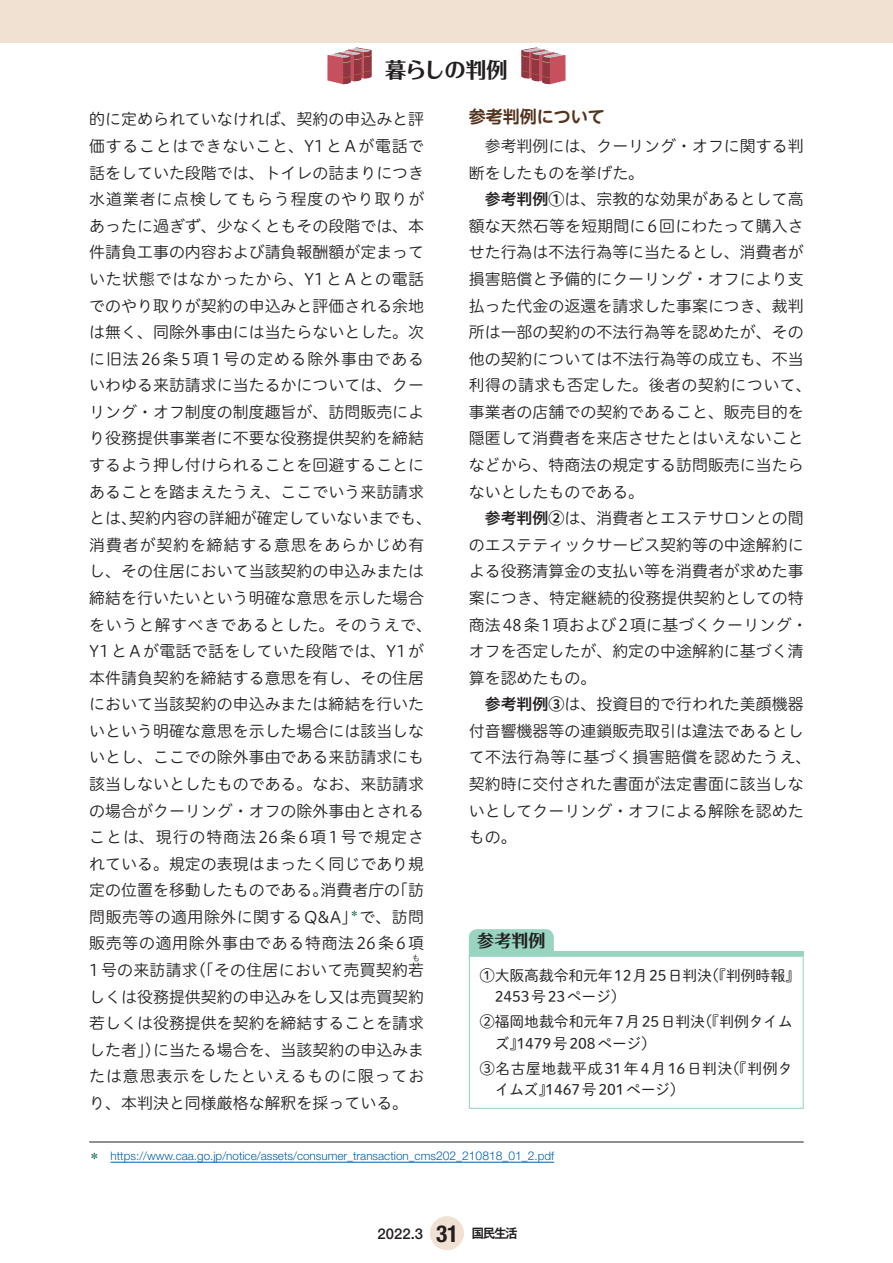
<style>
.page{position:relative;width:893px;height:1263px;background:#fff}
.page>*{position:absolute;margin:0;border:0;box-sizing:border-box;transform-origin:0 0}
.t1{font:700 21.3px "Folk Pro";letter-spacing:-.045em;color:#231f20}
.t2{font:700 16.95px "UD Shin M Go Pro De";color:#55341d}
.t3{font:700 16.95px "Folk Pro";color:#231f20}
.t4{font:15.9px/26.5px "Hiragino UD Sans R Std N W3";color:#231f20}
.t5{font:14.85px/21.3px "Shuei M Go Std L";letter-spacing:-.01em;color:#231f20}
.t6{font:14.85px/21.3px "Shuei M Go Std L";letter-spacing:.03em;color:#231f20}
.t7{font:500 14.85px "Helvetica Neue LT Std";color:#231f20}
.t8{font:300 11.7px "Helvetica Neue LT Std";color:#0160ae}
.t9{font:7.95px "Hiragino UD Sans R Std N W3";color:#231f20}
.s1{font-family:"Hiragino UD Sans R Std N W6"}
.s2{font-family:"UD Shin Go Pro";font-weight:400;font-size:10.65px;color:#026442}
.s3{font-size:12.15px}
.s4{font-weight:700;font-stretch:condensed;font-size:23.4px}
.s5{font-family:"Gothic MB101 Pro De";font-weight:700;font-size:12.75px}
</style>
<div class="page">
<div style="left:430px;top:1216px;width:34px;height:34px;background:#f0e1d3;border-radius:50%"></div>
<div style="left:0;top:0;width:893px;height:43px;background:#f0e1d3"></div>
<svg style="left:327px;top:47px;width:44px;height:37px"></svg>
<svg style="left:521px;top:47px;width:45px;height:37px"></svg>
<div style="left:469px;top:929px;width:85px;height:36px;background:#98d4c0;border-radius:9px"></div>
<div style="left:469px;top:956px;width:335px;height:153px;background:#fff;border:1px solid #98d4c0"></div>
<svg style="left:554px;top:951px;width:250px;height:5px"></svg>
<hr style="left:111px;top:1162px;width:443px;height:1px;background:#0160ae">
<hr style="left:89px;top:1142px;width:715px;height:1px;background:#231f20">
<h1 class="t1" style="left:385px;top:52px;width:124px">暮らしの判例</h1>
<p class="t4" style="left:89px;top:105px;width:344px">的に定められていなければ、契約の申込みと評価することはできないこと、Y1とAが電話で話をしていた段階では、トイレの詰まりにつき水道業者に点検してもらう程度のやり取りがあったに過ぎず、少なくともその段階では、本件請負工事の内容および請負報酬額が定まっていた状態ではなかったから、Y1とAとの電話でのやり取りが契約の申込みと評価される余地は無く、同除外事由には当たらないとした。次に旧法26条5項1号の定める除外事由であるいわゆる来訪請求に当たるかについては、クーリング・オフ制度の制度趣旨が、訪問販売により役務提供事業者に不要な役務提供契約を締結するよう押し付けられることを回避することにあることを踏まえたうえ、ここでいう来訪請求とは、契約内容の詳細が確定していないまでも、消費者が契約を締結する意思をあらかじめ有し、その住居において当該契約の申込みまたは締結を行いたいという明確な意思を示した場合をいうと解すべきであるとした。そのうえで、<br>Y1とAが電話で話をしていた段階では、Y1が本件請負契約を締結する意思を有し、その住居において当該契約の申込みまたは締結を行いたいという明確な意思を示した場合には該当しないとし、ここでの除外事由である来訪請求にも該当しないとしたものである。なお、来訪請求の場合がクーリング・オフの除外事由とされることは、現行の特商法26条6項1号で規定されている。規定の表現はまったく同じであり規定の位置を移動したものである。消費者庁の「訪問販売等の適用除外に関するQ&amp;A」<sup>＊</sup>で、訪問販売等の適用除外事由である特商法26条6項<br>1号の来訪請求（「その住居において売買契約若</p>
<p class="t2" style="left:469px;top:103px;width:138px">参考判例について</p>
<p class="t4" style="left:469px;top:132px;width:336px;text-indent:16px">参考判例には、クーリング・オフに関する判断をしたものを挙げた。</p>
<p class="t4" style="left:469px;top:185px;width:344px;text-indent:16px"><span class="s1">参考判例①</span>は、宗教的な効果があるとして高額な天然石等を短期間に6回にわたって購入させた行為は不法行為等に当たるとし、消費者が損害賠償と予備的にクーリング・オフにより支払った代金の返還を請求した事案につき、裁判所は一部の契約の不法行為等を認めたが、その他の契約については不法行為等の成立も、不当利得の請求も否定した。後者の契約について、事業者の店舗での契約であること、販売目的を隠匿して消費者を来店させたとはいえないことなどから、特商法の規定する訪問販売に当たらないとしたものである。</p>
<p class="t4" style="left:469px;top:504px;width:340px;text-indent:16px"><span class="s1">参考判例②</span>は、消費者とエステサロンとの間のエステティックサービス契約等の中途解約による役務清算金の支払い等を消費者が求めた事案につき、特定継続的役務提供契約としての特商法48条1項および2項に基づくクーリング・オフを否定したが、約定の中途解約に基づく清算を認めたもの。</p>
<p class="t4" style="left:469px;top:690px;width:344px;text-indent:16px"><span class="s1">参考判例③</span>は、投資目的で行われた美顔機器付音響機器等の連鎖販売取引は違法であるとして不法行為等に基づく損害賠償を認めたうえ、契約時に交付された書面が法定書面に該当しないとしてクーリング・オフによる解除を認めたもの。</p>
<p class="t3" style="left:477px;top:926px;width:70px">参考判例</p>
<p class="t5" style="left:495px;top:964px;width:307px;text-indent:-15px">①大阪高裁令和元年12月25日判決（『判例時報』<br>2453号23ページ）</p>
<p class="t5" style="left:495px;top:1010px;width:299px;text-indent:-15px">②福岡地裁令和元年7月25日判決（『判例タイムズ』1479号208ページ）</p>
<p class="t6" style="left:495px;top:1057px;width:300px;text-indent:-15px">③名古屋地裁平成31年4月16日判決（『判例タイムズ』1467号201ページ）</p>
<p class="t9" style="left:412px;top:952px;width:9px">も</p>
<p class="t4" style="left:89px;top:982px;width:336px;text-align:justify">しくは役務提供契約の申込みをし又は売買契約若しくは役務提供を契約を締結することを請求した者」）に当たる場合を、当該契約の申込みまたは意思表示をしたといえるものに限っており、本判決と同様厳格な解釈を採っている。</p>
<p class="t8" style="left:89px;top:1148px;width:466px"><span class="s2">＊　</span>https://www.caa.go.jp/notice/assets/consumer_transaction_cms<span class="s3">202</span>_<span class="s3">210818</span>_<span class="s3">01</span>_<span class="s3">2</span>.pdf</p>
<p class="t7" style="left:378px;top:1224px;width:142px">2022.3 <span class="s4">31</span> <span class="s5">国民生活</span></p>
</div>
